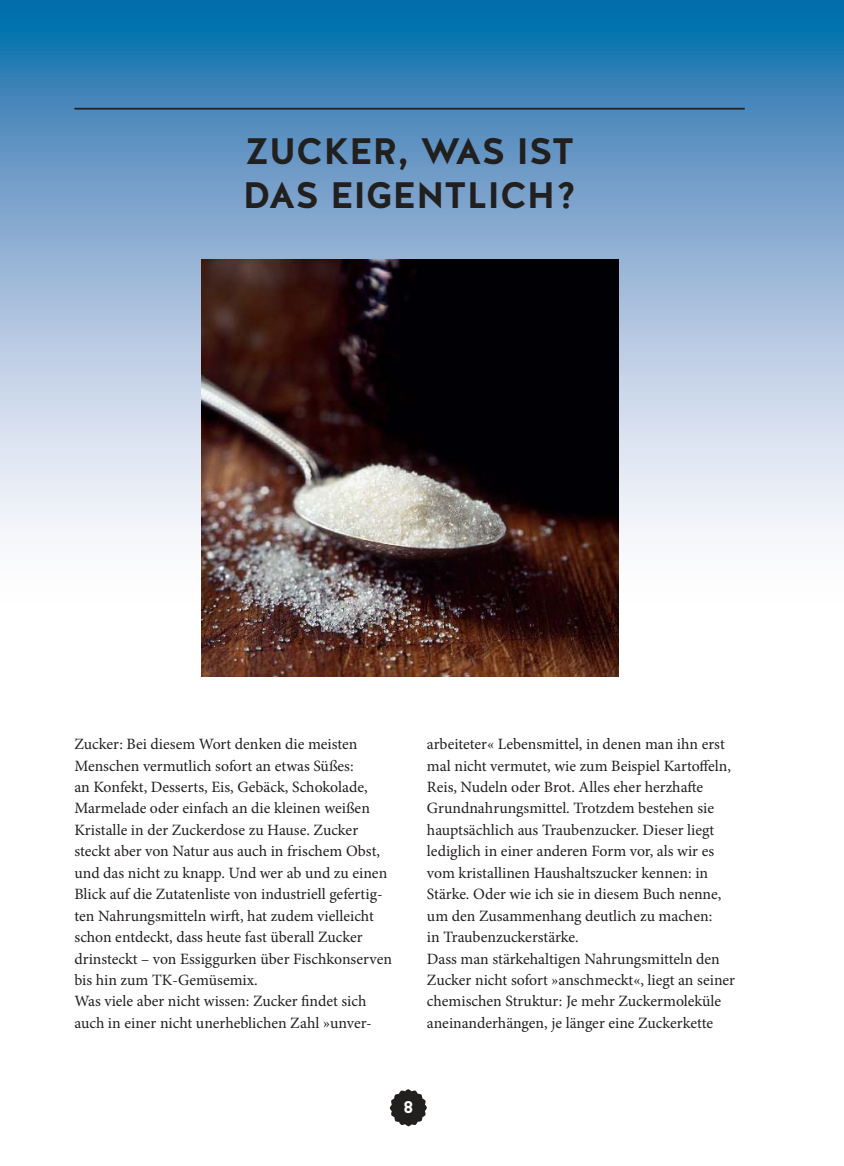
<style>
.page{position:relative;width:844px;height:1166px;background:#fff}
.page>*{position:absolute;margin:0;border:0;box-sizing:border-box;transform-origin:0 0}
.t1{font:700 36.75px/44.1px "Halis GR";color:#221f1f}
.t2{font:700 17.5px "Halis GR";color:#fff}
.t3{font:15.75px/21.3px "Minion Pro";color:#221f1f}
</style>
<div class="page">
<img style="left:0;top:0;width:843px;height:677px">
<svg style="left:389px;top:1089px;width:38px;height:37px"></svg>
<hr style="left:74px;top:108px;width:670px;height:2px;background:#221f1f">
<img style="left:201px;top:259px;width:416px;height:417px">
<h1 class="t1" style="left:242px;top:129px;width:335px">ZUCKER, WAS IST<br>DAS EIGENTLICH?</h1>
<p class="t3" style="left:74px;top:734px;width:319px">Zucker: Bei diesem Wort denken die meisten Menschen vermutlich sofort an etwas Süßes:<br>an Konfekt, Desserts, Eis, Gebäck, Schokolade, Marmelade oder einfach an die kleinen weißen Kristalle in der Zuckerdose zu Hause. Zucker steckt aber von Natur aus auch in frischem Obst, und das nicht zu knapp. Und wer ab und zu einen Blick auf die Zutatenliste von industriell gefertig&shy;ten Nahrungsmitteln wirt, hat zudem vielleicht schon entdeckt, dass heute fast überall Zucker drinsteckt – von Essiggurken über Fischkonserven bis hin zum TK-Gemüsemix.<br>Was viele aber nicht wissen: Zucker indet sich auch in einer nicht unerheblichen Zahl »unver-</p>
<p class="t3" style="left:427px;top:734px;width:309px">arbeiteter« Lebensmittel, in denen man ihn erst mal nicht vermutet, wie zum Beispiel Kartofeln, Reis, Nudeln oder Brot. Alles eher herzhate Grundnahrungsmittel. Trotzdem bestehen sie hauptsächlich aus Traubenzucker. Dieser liegt lediglich in einer anderen Form vor, als wir es vom kristallinen Haushaltszucker kennen: in Stärke. Oder wie ich sie in diesem Buch nenne, um den Zusammenhang deutlich zu machen:<br>in Traubenzuckerstärke.<br>Dass man stärkehaltigen Nahrungsmitteln den Zucker nicht sofort »anschmeckt«, liegt an seiner chemischen Struktur: Je mehr Zuckermoleküle aneinanderhängen, je länger eine Zuckerkette</p>
<p class="t2" style="left:403px;top:1096px;width:11px">8</p>
</div>
